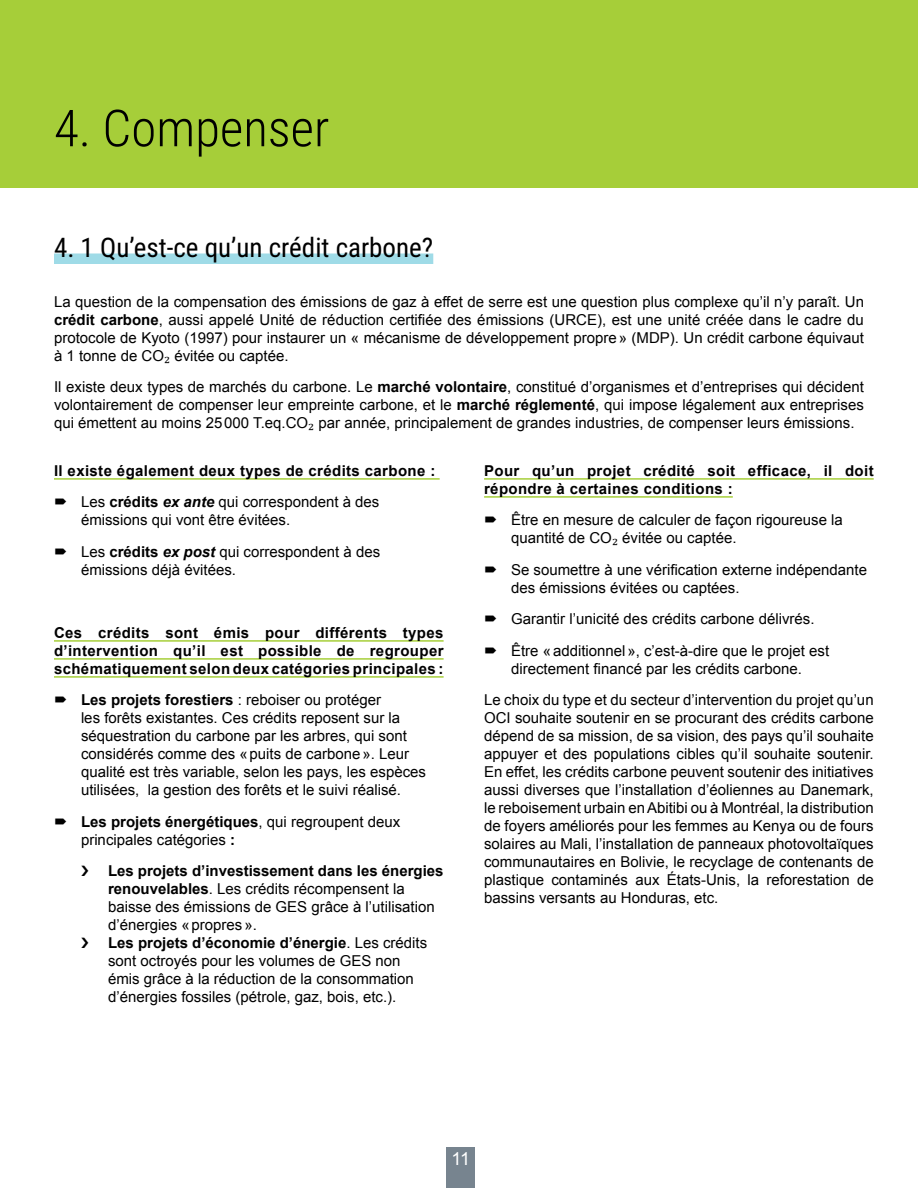
<style>
.page{position:relative;width:918px;height:1188px;background:#fff}
.page>*{position:absolute;margin:0;border:0;box-sizing:border-box;transform-origin:0 0}
.t1{font:300 51px "Roboto Condensed";color:#000}
.t2{font:27px "Roboto Condensed";color:#000}
.t3{font:18px "Arial";color:#fff}
.t4{font:15px/18px "Arial";color:#000}
.t5{font:700 15px/18px "Arial";letter-spacing:.025em;color:#000}
.s1{font-weight:700}
.s2{font-family:"Cambria Math"}
.s3{font-weight:400}
.s4{font-style:italic}
.s5{font-weight:700;font-style:italic}
</style>
<div class="page">
<div style="left:447px;top:1148px;width:28px;height:40px;background:#77848f"></div>
<div style="left:0;top:0;width:918px;height:188px;background:#a6ce39"></div>
<div style="left:54px;top:254px;width:379px;height:10px;background:#9fdbe7"></div>
<hr style="left:54px;top:478px;width:386px;height:2px;background:#a6ce39">
<hr style="left:54px;top:640px;width:390px;height:2px;background:#a6ce39">
<hr style="left:54px;top:658px;width:390px;height:2px;background:#a6ce39">
<hr style="left:54px;top:676px;width:390px;height:2px;background:#a6ce39">
<hr style="left:484px;top:478px;width:390px;height:2px;background:#a6ce39">
<hr style="left:484px;top:496px;width:249px;height:2px;background:#a6ce39">
<h1 class="t1" style="left:54px;top:92px;width:277px">4. Compenser</h1>
<h2 class="t2" style="left:54px;top:229px;width:381px">4. 1 Qu’est-ce qu’un crédit carbone?</h2>
<p class="t4" style="left:54px;top:293px;width:812px;text-align:justify">La question de la compensation des émissions de gaz à effet de serre est une question plus complexe qu’il n’y paraît. Un <span class="s1">crédit carbone</span>, aussi appelé Unité de réduction certifiée des émissions (URCE), est une unité créée dans le cadre du protocole de Kyoto (1997) pour instaurer un « mécanisme de développement propre» (MDP). Un crédit carbone équivaut à 1 tonne de CO<span class="s2">₂</span> évitée ou captée.</p>
<p class="t4" style="left:54px;top:378px;width:811px;text-align:justify">Il existe deux types de marchés du carbone. Le <span class="s1">marché volontaire</span>, constitué d’organismes et d’entreprises qui décident volontairement de compenser leur empreinte carbone, et le <span class="s1">marché réglementé</span>, qui impose légalement aux entreprises qui émettent au moins 25000 T.eq.CO<span class="s2">₂</span> par année, principalement de grandes industries, de compenser leurs émissions.</p>
<p class="t5" style="left:81px;top:455px;width:356px;line-height:31.5px;text-indent:-27px">Il existe également deux types de crédits carbone :<br><span class="s3">Les</span> crédits <span class="s4">ex ante</span> <span class="s3">qui correspondent à des</span></p>
<p class="t4" style="left:81px;top:505px;width:301px;line-height:31.5px">émissions qui vont être évitées.<br>Les <span class="s1">crédits</span> <span class="s5">ex post</span> qui correspondent à des</p>
<p class="t4" style="left:81px;top:561px;width:157px">émissions déjà évitées.</p>
<p class="t5" style="left:484px;top:462px;width:391px">Pour qu’un projet crédité soit efficace, il doit répondre à certaines conditions :</p>
<p class="t4" style="left:511px;top:511px;width:333px">Être en mesure de calculer de façon rigoureuse la quantité de CO<span class="s2">₂</span> évitée ou captée.</p>
<p class="t4" style="left:511px;top:561px;width:358px">Se soumettre à une vérification externe indépendante des émissions évitées ou captées.</p>
<p class="t4" style="left:511px;top:604px;width:320px;line-height:31.5px">Garantir l’unicité des crédits carbone délivrés.<br>Être «additionnel», c’est-à-dire que le projet est</p>
<p class="t4" style="left:484px;top:653px;width:391px;line-height:31.5px;text-indent:27px">directement financé par les crédits carbone.<br>Le choix du type et du secteur d’intervention du projet qu’un</p>
<p class="t4" style="left:484px;top:709px;width:391px;text-align:justify">OCI souhaite soutenir en se procurant des crédits carbone dépend de sa mission, de sa vision, des pays qu’il souhaite appuyer et des populations cibles qu’il souhaite soutenir.<br>En effet, les crédits carbone peuvent soutenir des initiatives aussi diverses que l’installation d’éoliennes au Danemark, le reboisement urbain en Abitibi ou à Montréal, la distribution de foyers améliorés pour les femmes au Kenya ou de fours solaires au Mali, l’installation de panneaux photovoltaïques communautaires en Bolivie, le recyclage de contenants de plastique contaminés aux États-Unis, la reforestation de bassins versants au Honduras, etc.</p>
<p class="t5" style="left:54px;top:624px;width:391px;text-align:justify">Ces crédits sont émis pour différents types d’intervention qu’il est possible de regrouper schématiquement selon deux catégories principales :</p>
<p class="t4" style="left:81px;top:691px;width:347px"><span class="s1">Les projets forestiers</span> : reboiser ou protéger<br>les forêts existantes. Ces crédits reposent sur la séquestration du carbone par les arbres, qui sont considérés comme des «puits de carbone». Leur qualité est très variable, selon les pays, les espèces utilisées, la gestion des forêts et le suivi réalisé.</p>
<p class="t4" style="left:81px;top:813px;width:321px"><span class="s1">Les projets énergétiques</span>, qui regroupent deux principales catégories <span class="s1">:</span></p>
<p class="t4" style="left:108px;top:862px;width:337px"><span class="s1">Les projets d’investissement dans les énergies renouvelables</span>. Les crédits récompensent la baisse des émissions de GES grâce à l’utilisation d’énergies «propres».<br><span class="s1">Les projets d’économie d’énergie</span>. Les crédits sont octroyés pour les volumes de GES non<br>émis grâce à la réduction de la consommation d’énergies fossiles (pétrole, gaz, bois, etc.).</p>
<p class="t3" style="left:452px;top:1147px;width:20px">11</p>
</div>
